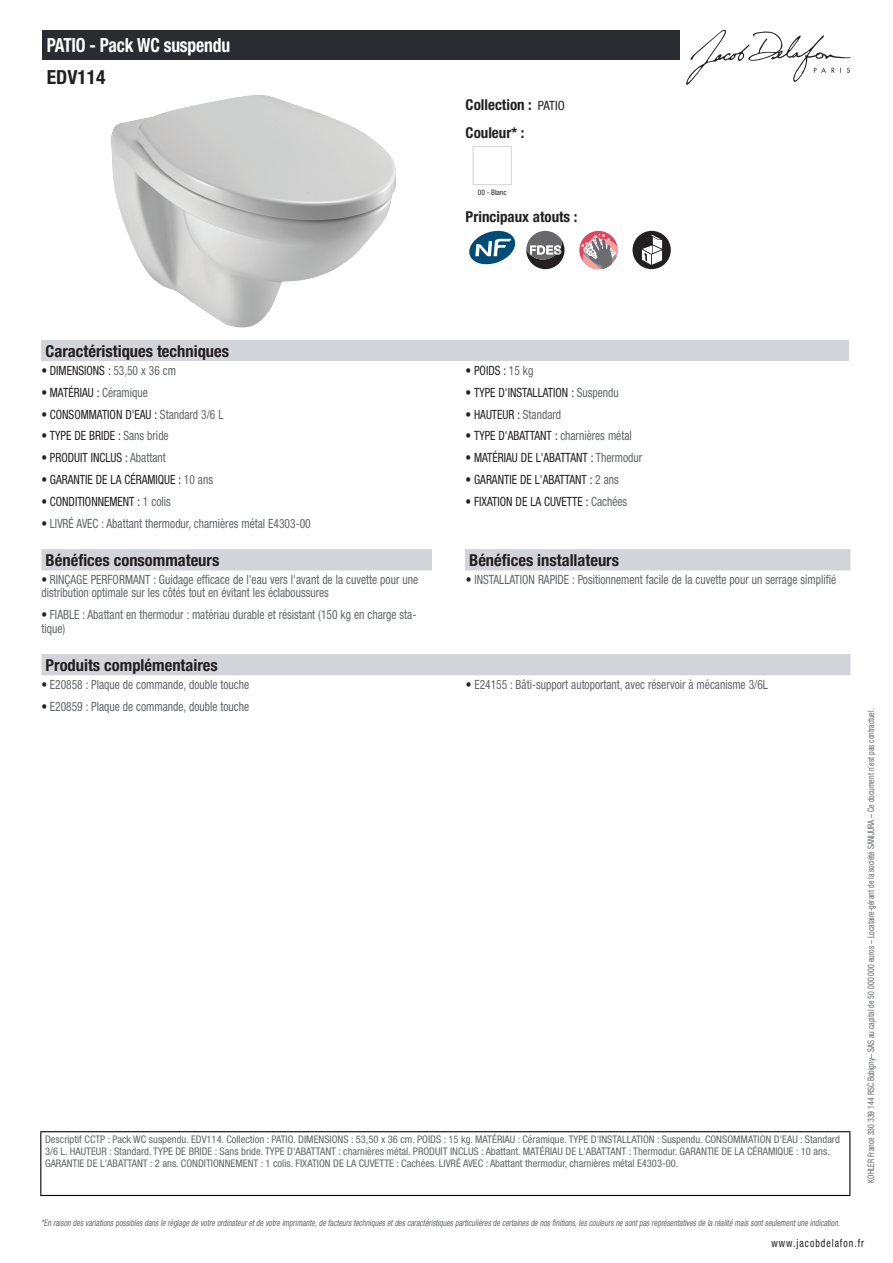
<style>
.page{position:relative;width:893px;height:1263px;background:#fff}
.page>*{position:absolute;margin:0;border:0;box-sizing:border-box;transform-origin:0 0}
.t1{font:700 condensed 19.5px "Helvetica Neue LT Std";letter-spacing:-.01em;color:#fff;scale:.9 1}
.t2{font:700 condensed 19.5px "Helvetica Neue LT Std";color:#231f20}
.t3{font:700 condensed 16.5px "Helvetica Neue LT Std";color:#231f20}
.t4{font:700 condensed 15px/27.8px "Helvetica Neue LT Std";color:#231f20}
.t5{font:condensed 12.75px/13.5px "Helvetica Neue LT Std";color:#626568;scale:.9 1}
.t6{font:condensed 12.75px "Helvetica Neue LT Std";color:#231f20;scale:.9 1}
.t7{font:condensed 11.25px "Helvetica Neue LT Std";letter-spacing:.1em;color:#231f20;scale:.87 1}
.t8{font:condensed 10.5px/12px "Helvetica Neue LT Std";color:#626568}
.t9{font:italic condensed 9px "Helvetica Neue LT Std";color:#626568;scale:.87 1}
.t10{font:condensed 9px "Helvetica Neue LT Std";color:#626568;scale:.87 1}
.t11{font:condensed 7.5px "Helvetica Neue LT Std";color:#231f20}
.s1{font-weight:400;font-size:12.75px}
.s2{color:#626568}
.s3{color:#231f20}
</style>
<div class="page">
<svg style="left:686px;top:30px;width:164px;height:55px"></svg>
<img style="left:111px;top:95px;width:285px;height:233px">
<div style="left:473px;top:146px;width:39px;height:39px;border:1px solid #d3d4da"></div>
<svg style="left:469px;top:231px;width:46px;height:33px"></svg>
<svg style="left:526px;top:231px;width:38px;height:38px"></svg>
<svg style="left:579px;top:231px;width:39px;height:38px"></svg>
<svg style="left:581px;top:234px;width:37px;height:35px"></svg>
<div style="left:632px;top:231px;width:39px;height:38px;background:#231f20;border-radius:50%"></div>
<svg style="left:641px;top:234px;width:22px;height:32px"></svg>
<div style="left:41px;top:340px;width:808px;height:21px;background:#d3d4da"></div>
<div style="left:41px;top:549px;width:809px;height:21px;background:#d3d4da"></div>
<div style="left:432px;top:549px;width:33px;height:21px;background:#fff"></div>
<div style="left:41px;top:654px;width:809px;height:21px;background:#d3d4da"></div>
<div style="left:43px;top:30px;width:637px;height:30px;background:#2a2c32"></div>
<hr style="left:40px;top:1131px;width:810px;height:1px;background:#040503">
<hr style="left:40px;top:1132px;width:1px;height:63px;background:#040503">
<hr style="left:849px;top:1132px;width:1px;height:63px;background:#040503">
<hr style="left:40px;top:1195px;width:810px;height:1px;background:#040503">
<h1 class="t1" style="left:47px;top:33px;width:205px">PATIO - Pack WC suspendu</h1>
<h1 class="t2" style="left:47px;top:65px;width:60px">EDV114</h1>
<p class="t4" style="left:466px;top:90px;width:101px">Collection : <span class="s1">PATIO<br></span>Couleur* :</p>
<p class="t11" style="left:478px;top:188px;width:30px">00 - Blanc</p>
<p class="t4" style="left:466px;top:203px;width:113px">Principaux atouts :</p>
<p class="t3" style="left:46px;top:341px;width:185px">Caractéristiques techniques</p>
<p class="t6" style="left:41px;top:363px;width:151px">• DIMENSIONS : <span class="s2">53,50 x 36 cm</span></p>
<p class="t6" style="left:466px;top:363px;width:77px">• POIDS : <span class="s2">15 kg</span></p>
<p class="t6" style="left:41px;top:385px;width:120px">• MATÉRIAU : <span class="s2">Céramique</span></p>
<p class="t6" style="left:466px;top:385px;width:172px">• TYPE D'INSTALLATION : <span class="s2">Suspendu</span></p>
<p class="t6" style="left:41px;top:407px;width:204px">• CONSOMMATION D'EAU : <span class="s2">Standard 3/6 L</span></p>
<p class="t6" style="left:466px;top:407px;width:108px">• HAUTEUR : <span class="s2">Standard</span></p>
<p class="t6" style="left:41px;top:428px;width:143px">• TYPE DE BRIDE : <span class="s2">Sans bride</span></p>
<p class="t6" style="left:466px;top:428px;width:186px">• TYPE D'ABATTANT : <span class="s2">charnières métal</span></p>
<p class="t6" style="left:41px;top:450px;width:140px">• PRODUIT INCLUS : <span class="s2">Abattant</span></p>
<p class="t6" style="left:466px;top:450px;width:198px">• MATÉRIAU DE L'ABATTANT : <span class="s2">Thermodur</span></p>
<p class="t6" style="left:41px;top:472px;width:192px">• GARANTIE DE LA CÉRAMIQUE : <span class="s2">10 ans</span></p>
<p class="t6" style="left:466px;top:472px;width:172px">• GARANTIE DE L'ABATTANT : <span class="s2">2 ans</span></p>
<p class="t6" style="left:41px;top:494px;width:145px">• CONDITIONNEMENT : <span class="s2">1 colis</span></p>
<p class="t6" style="left:466px;top:494px;width:181px">• FIXATION DE LA CUVETTE : <span class="s2">Cachées</span></p>
<p class="t5" style="left:41px;top:516px;width:301px"><span class="s3">•</span> LIVRÉ AVEC : Abattant thermodur, charnières métal E4303-00</p>
<p class="t3" style="left:46px;top:550px;width:175px">Bénéfices consommateurs</p>
<p class="t3" style="left:469px;top:550px;width:151px">Bénéfices installateurs</p>
<p class="t5" style="left:41px;top:572px;width:420px"><span class="s3">•</span> RINÇAGE PERFORMANT : Guidage efficace de l'eau vers l'avant de la cuvette pour une distribution optimale sur les côtés tout en évitant les éclaboussures</p>
<p class="t5" style="left:466px;top:572px;width:413px"><span class="s3">•</span> INSTALLATION RAPIDE : Positionnement facile de la cuvette pour un serrage simplifié</p>
<p class="t5" style="left:41px;top:608px;width:418px"><span class="s3">•</span> FIABLE : Abattant en thermodur : matériau durable et résistant (150 kg en charge sta&shy;tique)</p>
<p class="t3" style="left:46px;top:655px;width:174px">Produits complémentaires</p>
<p class="t5" style="left:41px;top:677px;width:232px"><span class="s3">•</span> E20858 : Plaque de commande, double touche</p>
<p class="t5" style="left:466px;top:677px;width:337px"><span class="s3">•</span> E24155 : Bâti-support autoportant, avec réservoir à mécanisme 3/6L</p>
<p class="t5" style="left:41px;top:699px;width:232px"><span class="s3">•</span> E20859 : Plaque de commande, double touche</p>
<p class="t8" style="left:45px;top:1134px;width:796px">Descriptif CCTP : Pack WC suspendu. EDV114. Collection : PATIO. DIMENSIONS : 53,50 x 36 cm. POIDS : 15 kg. MATÉRIAU : Céramique. TYPE D'INSTALLATION : Suspendu. CONSOMMATION D'EAU : Standard<br>3/6 L. HAUTEUR : Standard. TYPE DE BRIDE : Sans bride. TYPE D'ABATTANT : charnières métal. PRODUIT INCLUS : Abattant. MATÉRIAU DE L'ABATTANT : Thermodur. GARANTIE DE LA CÉRAMIQUE : 10 ans.<br>GARANTIE DE L'ABATTANT : 2 ans. CONDITIONNEMENT : 1 colis. FIXATION DE LA CUVETTE : Cachées. LIVRÉ AVEC : Abattant thermodur, charnières métal E4303-00.</p>
<p class="t10" style="left:866px;top:1183px;width:547px;rotate:-90deg">KOHLER France 330 339 144 RSC Bobigny– SAS au capital de 50 000 000 euros – Locataire-gérant de la société SANIJURA – Ce document n’est pas contractuel.</p>
<p class="t9" style="left:41px;top:1217px;width:922px">*En raison desvariationspossiblesdansle réglage de votre ordinateuretde votre imprimante,de facteurstechniquesetdescaractéristiquesparticulièresde certainesde nosfinitions,lescouleursne sontpasreprésentativesde la réalité maissontseulementune indication.</p>
<p class="t7" style="left:772px;top:1237px;width:108px">www.jacobdelafon.fr</p>
</div>
